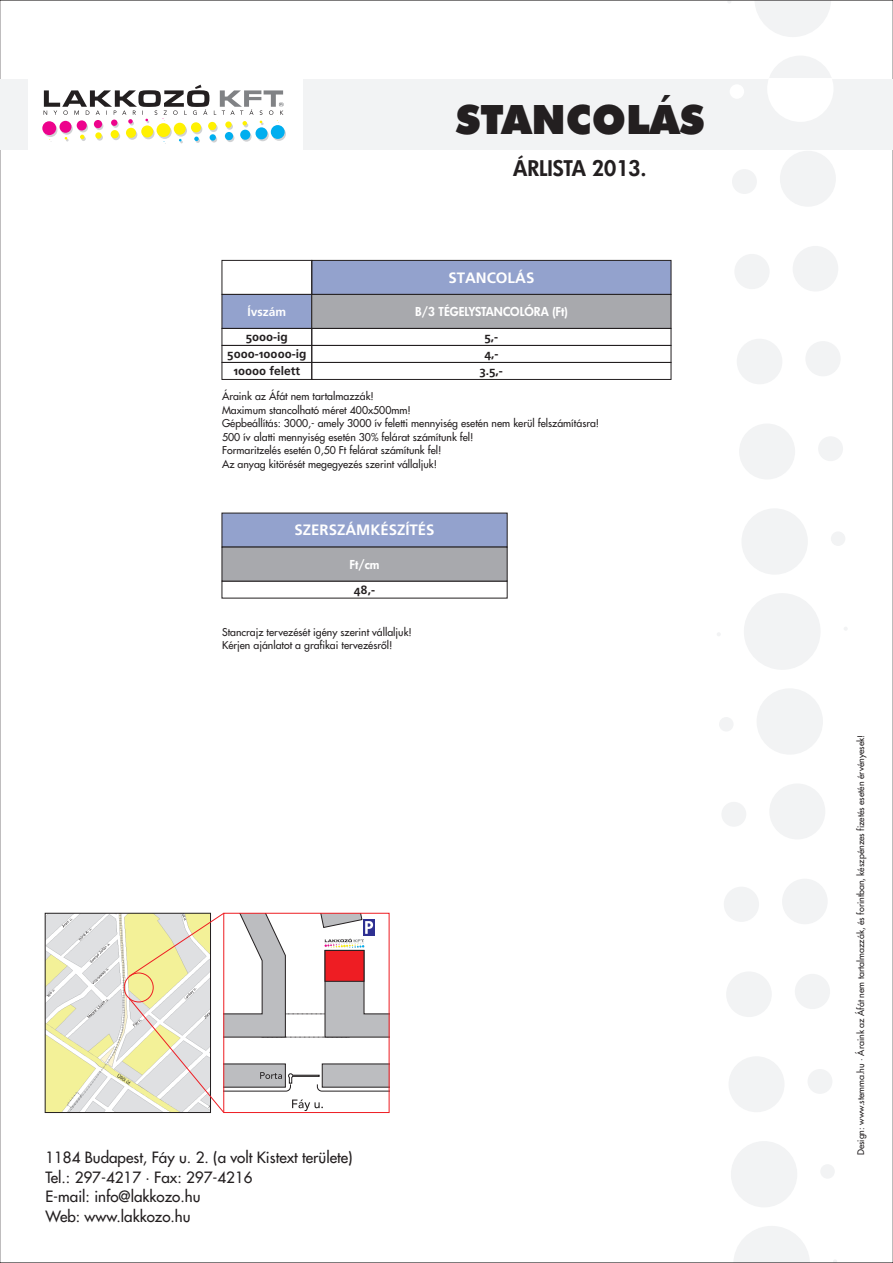
<style>
.page{position:relative;width:893px;height:1263px;background:#fff}
.page>*{position:absolute;margin:0;border:0;box-sizing:border-box;transform-origin:0 0}
.t1{font:40.5px "Futura X Blk PFL";color:#231f20}
.t2{font:800 21px "Futura CE";color:#231f20}
.t3{font:15.15px/19.5px "PFL Fujiyama Two";color:#231f20}
.t4{font:700 15px "Frutiger Linotype";color:#fff}
.t5{font:700 12px/17px "Frutiger Linotype";color:#231f20;text-align:center}
.t6{font:800 12px "Futura CE";color:#fff}
.t7{font:700 12px "Frutiger Linotype";color:#fff}
.t8{font:10.5px/13.5px "PFL Fujiyama Two";color:#231f20}
.t9{font:8.85px "PFL Fujiyama Two";color:#231f20}
</style>
<div class="page">
<svg style="left:734px;top:1226px;width:76px;height:35px"></svg>
<svg style="left:731px;top:1141px;width:66px;height:66px"></svg>
<div style="left:728px;top:1056px;width:56px;height:57px;background:#f2f3f4;border-radius:50%"></div>
<div style="left:725px;top:971px;width:47px;height:46px;background:#f2f3f4;border-radius:50%"></div>
<div style="left:723px;top:886px;width:36px;height:36px;background:#f2f3f4;border-radius:50%"></div>
<div style="left:721px;top:802px;width:25px;height:25px;background:#f2f3f4;border-radius:50%"></div>
<div style="left:719px;top:717px;width:14px;height:15px;background:#f2f3f4;border-radius:50%"></div>
<svg style="left:744px;top:593px;width:76px;height:77px"></svg>
<svg style="left:757px;top:689px;width:66px;height:65px"></svg>
<div style="left:769px;top:783px;width:56px;height:57px;background:#f2f3f4;border-radius:50%"></div>
<div style="left:781px;top:878px;width:47px;height:47px;background:#f2f3f4;border-radius:50%"></div>
<div style="left:794px;top:974px;width:36px;height:35px;background:#f2f3f4;border-radius:50%"></div>
<div style="left:807px;top:1069px;width:25px;height:25px;background:#f2f3f4;border-radius:50%"></div>
<div style="left:820px;top:1164px;width:14px;height:15px;background:#f2f3f4;border-radius:50%"></div>
<svg style="left:742px;top:509px;width:66px;height:65px"></svg>
<div style="left:738px;top:423px;width:57px;height:57px;background:#f2f3f4;border-radius:50%"></div>
<div style="left:736px;top:338px;width:46px;height:47px;background:#f2f3f4;border-radius:50%"></div>
<div style="left:734px;top:254px;width:35px;height:35px;background:#f2f3f4;border-radius:50%"></div>
<div style="left:731px;top:169px;width:26px;height:25px;background:#f2f3f4;border-radius:50%"></div>
<svg style="left:755px;top:2px;width:76px;height:35px"></svg>
<div style="left:779px;top:150px;width:57px;height:57px;background:#f2f3f4;border-radius:50%"></div>
<div style="left:792px;top:246px;width:46px;height:46px;background:#f2f3f4;border-radius:50%"></div>
<div style="left:805px;top:341px;width:35px;height:36px;background:#f2f3f4;border-radius:50%"></div>
<div style="left:818px;top:436px;width:25px;height:25px;background:#f2f3f4;border-radius:50%"></div>
<div style="left:830px;top:531px;width:15px;height:15px;background:#f2f3f4;border-radius:50%"></div>
<div style="left:303px;top:79px;width:589px;height:70px;background:#f2f3f4"></div>
<div style="left:729px;top:84px;width:15px;height:15px;background:#fff;border-radius:50%"></div>
<svg style="left:768px;top:56px;width:65px;height:66px"></svg>
<svg style="left:43px;top:123px;width:15px;height:14px"></svg>
<svg style="left:61px;top:123px;width:12px;height:12px"></svg>
<div style="left:78px;top:122px;width:10px;height:10px;background:#d1d2d4;border-radius:50%"></div>
<svg style="left:95px;top:122px;width:8px;height:8px"></svg>
<div style="left:112px;top:121px;width:7px;height:7px;background:#e1e2e3;border-radius:50%"></div>
<svg style="left:158px;top:125px;width:14px;height:14px"></svg>
<svg style="left:142px;top:127px;width:13px;height:12px"></svg>
<svg style="left:127px;top:130px;width:10px;height:10px"></svg>
<svg style="left:112px;top:132px;width:8px;height:8px"></svg>
<svg style="left:97px;top:134px;width:6px;height:7px"></svg>
<svg style="left:175px;top:125px;width:12px;height:12px"></svg>
<svg style="left:192px;top:124px;width:10px;height:10px"></svg>
<svg style="left:209px;top:124px;width:9px;height:8px"></svg>
<svg style="left:226px;top:123px;width:7px;height:7px"></svg>
<svg style="left:272px;top:127px;width:14px;height:14px"></svg>
<svg style="left:257px;top:129px;width:12px;height:12px"></svg>
<svg style="left:241px;top:132px;width:11px;height:10px"></svg>
<svg style="left:226px;top:134px;width:8px;height:8px"></svg>
<svg style="left:211px;top:136px;width:6px;height:7px"></svg>
<div style="left:42px;top:121px;width:14px;height:14px;background:#ed028c;border-radius:50%"></div>
<svg style="left:59px;top:121px;width:13px;height:12px"></svg>
<div style="left:77px;top:120px;width:10px;height:11px;background:#ed028c;border-radius:50%"></div>
<div style="left:156px;top:123px;width:14px;height:14px;background:#fff101;border-radius:50%"></div>
<div style="left:141px;top:125px;width:12px;height:13px;background:#fff101;border-radius:50%"></div>
<div style="left:126px;top:128px;width:10px;height:10px;background:#fff101;border-radius:50%"></div>
<div style="left:111px;top:130px;width:8px;height:8px;background:#fff101;border-radius:50%"></div>
<svg style="left:95px;top:132px;width:7px;height:7px"></svg>
<svg style="left:80px;top:135px;width:6px;height:6px"></svg>
<svg style="left:65px;top:137px;width:4px;height:5px"></svg>
<div style="left:174px;top:123px;width:12px;height:12px;background:#fff101;border-radius:50%"></div>
<div style="left:191px;top:122px;width:10px;height:10px;background:#fff101;border-radius:50%"></div>
<div style="left:208px;top:122px;width:8px;height:8px;background:#fff101;border-radius:50%"></div>
<svg style="left:44px;top:85px;width:239px;height:42px"></svg>
<div style="left:271px;top:125px;width:14px;height:14px;background:#00aeef;border-radius:50%"></div>
<div style="left:255px;top:127px;width:12px;height:12px;background:#00aeef;border-radius:50%"></div>
<div style="left:240px;top:130px;width:10px;height:10px;background:#00aeef;border-radius:50%"></div>
<div style="left:225px;top:132px;width:8px;height:8px;background:#00aeef;border-radius:50%"></div>
<div style="left:209px;top:134px;width:7px;height:7px;background:#00aeef;border-radius:50%"></div>
<svg style="left:194px;top:137px;width:6px;height:6px"></svg>
<svg style="left:179px;top:139px;width:4px;height:4px"></svg>
<div style="left:0;top:79px;width:27px;height:70px;background:#f2f3f4"></div>
<img style="left:47px;top:915px;width:82px;height:196px">
<div style="left:45px;top:913px;width:166px;height:200px;border:1px solid #231f20"></div>
<div style="left:124px;top:973px;width:30px;height:29px;border:1px solid #ee1d23;border-radius:50%"></div>
<svg style="left:129px;top:913px;width:260px;height:200px"></svg>
<div style="left:311px;top:260px;width:360px;height:35px;background:#93a2cd;border:1px solid #231f20"></div>
<div style="left:221px;top:260px;width:91px;height:35px;border:1px solid #231f20"></div>
<div style="left:221px;top:294px;width:91px;height:35px;background:#93a2cd;border:1px solid #231f20"></div>
<div style="left:221px;top:328px;width:91px;height:18px;border:1px solid #231f20"></div>
<div style="left:221px;top:345px;width:91px;height:18px;border:1px solid #231f20"></div>
<div style="left:221px;top:362px;width:91px;height:18px;border:1px solid #231f20"></div>
<div style="left:311px;top:294px;width:360px;height:35px;background:#a8a9ad;border:1px solid #231f20"></div>
<div style="left:311px;top:328px;width:360px;height:18px;border:1px solid #231f20"></div>
<div style="left:311px;top:345px;width:360px;height:18px;border:1px solid #231f20"></div>
<div style="left:311px;top:362px;width:360px;height:18px;border:1px solid #231f20"></div>
<div style="left:221px;top:513px;width:286px;height:35px;background:#93a2cd;border:1px solid #231f20"></div>
<div style="left:221px;top:547px;width:286px;height:35px;background:#a8a9ad;border:1px solid #231f20"></div>
<h1 class="t1" style="left:455px;top:103px;width:250px">STANCOLÁS</h1>
<h2 class="t2" style="left:513px;top:159px;width:135px">ÁRLISTA 2013.</h2>
<p class="t7" style="left:247px;top:304px;width:40px">Ívszám</p>
<p class="t5" style="left:227px;top:328px;width:81px">5000-ig<br>5000-10000-ig<br>10000 felett</p>
<h3 class="t4" style="left:448px;top:269px;width:87px">STANCOLÁS</h3>
<p class="t6" style="left:415px;top:306px;width:154px">B/3 TÉGELYSTANCOLÓRA (Ft)</p>
<p class="t5" style="left:480px;top:328px;width:25px">5,-<br>4,-<br>3.5,-</p>
<p class="t8" style="left:222px;top:390px;width:190px">Áraink az Áfát nem tartalmazzák!<br>Maximum stancolható méret 400 500mm!</p>
<p class="t8" style="left:222px;top:404px;width:379px;text-indent:146px">x<br>Gépbeállítás: 3000,- amely 3000 ív feletti mennyiség esetén nem kerül felszámításra!<br>500 ív alatti mennyiség esetén 30% felárat számítunk fel!<br>Formaritzelés esetén 0,50 Ft felárat számítunk fel!<br>Az anyag kitörését megegyezés szerint vállaljuk!</p>
<h3 class="t4" style="left:294px;top:521px;width:142px">SZERSZÁMKÉSZÍTÉS</h3>
<p class="t6" style="left:349px;top:559px;width:31px">Ft/cm</p>
<p class="t5" style="left:354px;top:581px;width:23px">48,-</p>
<p class="t8" style="left:222px;top:626px;width:191px">Stancrajz tervezését igény szerint vállaljuk!<br>Kérjen ajánlatot a grafikai tervezésr l!</p>
<p class="t8" style="left:381px;top:639px;width:7px">õ</p>
<h3 class="t3" style="left:45px;top:1149px;width:309px">1184 Budapest, Fáy u. 2. (a volt Kistext területe)<br>Tel.: 297 4217 Fax: 297-4216</h3>
<h3 class="t3" style="left:101px;top:1169px;width:7px">-</h3>
<h3 class="t3" style="left:45px;top:1169px;width:157px;text-indent:100px">•<br>E-mail: info@lakkozo.hu<br>Web: www.lakkozo.hu</h3>
<p class="t9" style="left:856px;top:1155px;width:422px;rotate:-90deg">Design: www.stemma.hu • Áraink az Áfát nem tartalmazzák, és forintban, készpénzes fizetés esetén érvényesek!</p>
</div>
